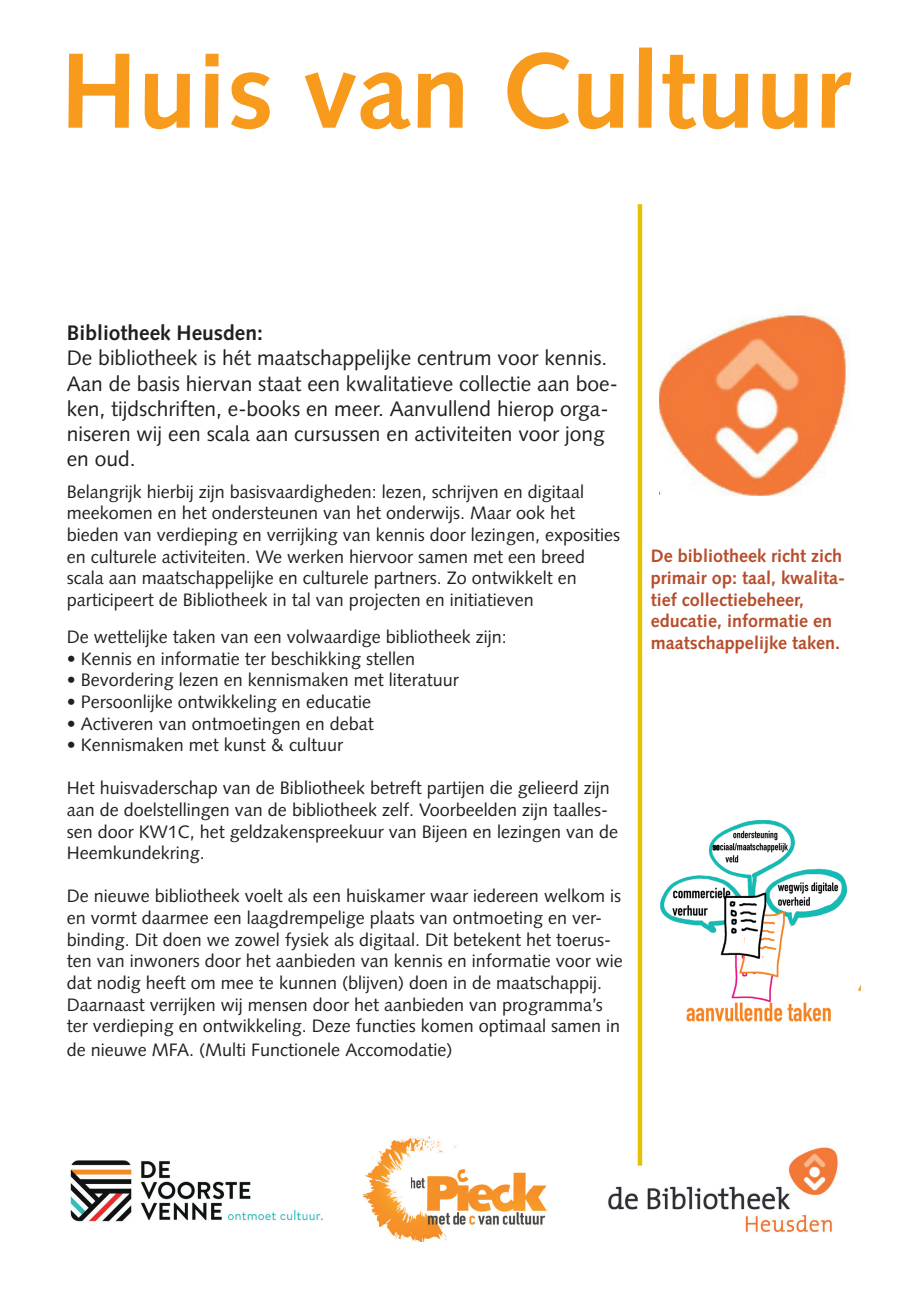
<style>
.page{position:relative;width:919px;height:1289px;background:#fff}
.page>*{position:absolute;margin:0;border:0;box-sizing:border-box;transform-origin:0 0}
.t1{font:700 106.8px "Syntax LT Std";color:#f89a1c}
.t2{font:21px/25.2px "Syntax LT Std";color:#231f20}
.t3{font:700 21px "Syntax LT Std";color:#231f20}
.t4{font:18px/21.6px "Syntax LT Std";color:#231f20}
.t5{font:700 18px/21.6px "Syntax LT Std";color:#b74d2b}
.s1{font-style:italic}
</style>
<div class="page">
<img style="left:70px;top:1160px;width:253px;height:62px">
<img style="left:363px;top:1136px;width:184px;height:105px">
<img style="left:608px;top:1136px;width:230px;height:96px">
<div style="left:637px;top:204px;width:5px;height:961px;background:#e5c103"></div>
<img style="left:659px;top:311px;width:189px;height:184px">
<img style="left:660px;top:820px;width:200px;height:202px">
<h1 class="t1" style="left:60px;top:30px;width:791px">Huis van Cultuur</h1>
<p class="t3" style="left:67px;top:321px;width:198px">Bibliotheek Heusden:</p>
<p class="t2" style="left:67px;top:345px;width:552px">De bibliotheek is hét maatschappelijke centrum voor kennis.<br>Aan de basis hiervan staat een kwalitatieve collectie aan boe&shy;ken, tijdschriften, e-books en meer. Aanvullend hierop orga&shy;niseren wij een scala aan cursussen en activiteiten voor jong en oud.</p>
<p class="t4" style="left:67px;top:481px;width:554px">Belangrijk hierbij zijn basisvaardigheden: lezen, schrijven en digitaal meekomen en het ondersteunen van het onderwijs. Maar ook het bieden van verdieping en verrijking van kennis door lezingen, exposities en culturele activiteiten. We werken hiervoor samen met een breed scala aan maatschappelijke en culturele partners. Zo ontwikkelt en participeert de Bibliotheek in tal van projecten en initiatieven</p>
<p class="t4" style="left:67px;top:626px;width:441px">De wettelijke taken van een volwaardige bibliotheek zijn:</p>
<p class="t4" style="left:67px;top:647px;width:350px"><span class="s1">•</span> Kennis en informatie ter beschikking stellen</p>
<p class="t4" style="left:67px;top:669px;width:393px"><span class="s1">•</span> Bevordering lezen en kennismaken met literatuur</p>
<p class="t4" style="left:67px;top:691px;width:306px"><span class="s1">•</span> Persoonlijke ontwikkeling en educatie</p>
<p class="t4" style="left:67px;top:712px;width:308px"><span class="s1">•</span> Activeren van ontmoetingen en debat</p>
<p class="t4" style="left:67px;top:734px;width:278px"><span class="s1">•</span> Kennismaken met kunst &amp; cultuur</p>
<p class="t4" style="left:67px;top:777px;width:552px">Het huisvaderschap van de Bibliotheek betreft partijen die gelieerd zijn aan de doelstellingen van de bibliotheek zelf. Voorbeelden zijn taalles&shy;sen door KW1C, het geldzakenspreekuur van Bijeen en lezingen van de Heemkundekring.</p>
<p class="t4" style="left:67px;top:885px;width:557px">De nieuwe bibliotheek voelt als een huiskamer waar iedereen welkom is en vormt daarmee een laagdrempelige plaats van ontmoeting en ver&shy;binding. Dit doen we zowel fysiek als digitaal. Dit betekent het toerus&shy;ten van inwoners door het aanbieden van kennis en informatie voor wie dat nodig heeft om mee te kunnen (blijven) doen in de maatschappij.<br>Daarnaast verrijken wij mensen door het aanbieden van programma’s ter verdieping en ontwikkeling. Deze functies komen optimaal samen in</p>
<p class="t4" style="left:67px;top:1038px;width:387px">de nieuwe MFA. (Multi Functionele Accomodatie)</p>
<p class="t5" style="left:651px;top:545px;width:196px">De bibliotheek richt zich primair op: taal, kwalita&shy;tief collectiebeheer, educatie, informatie en maatschappelijke taken.</p>
</div>
